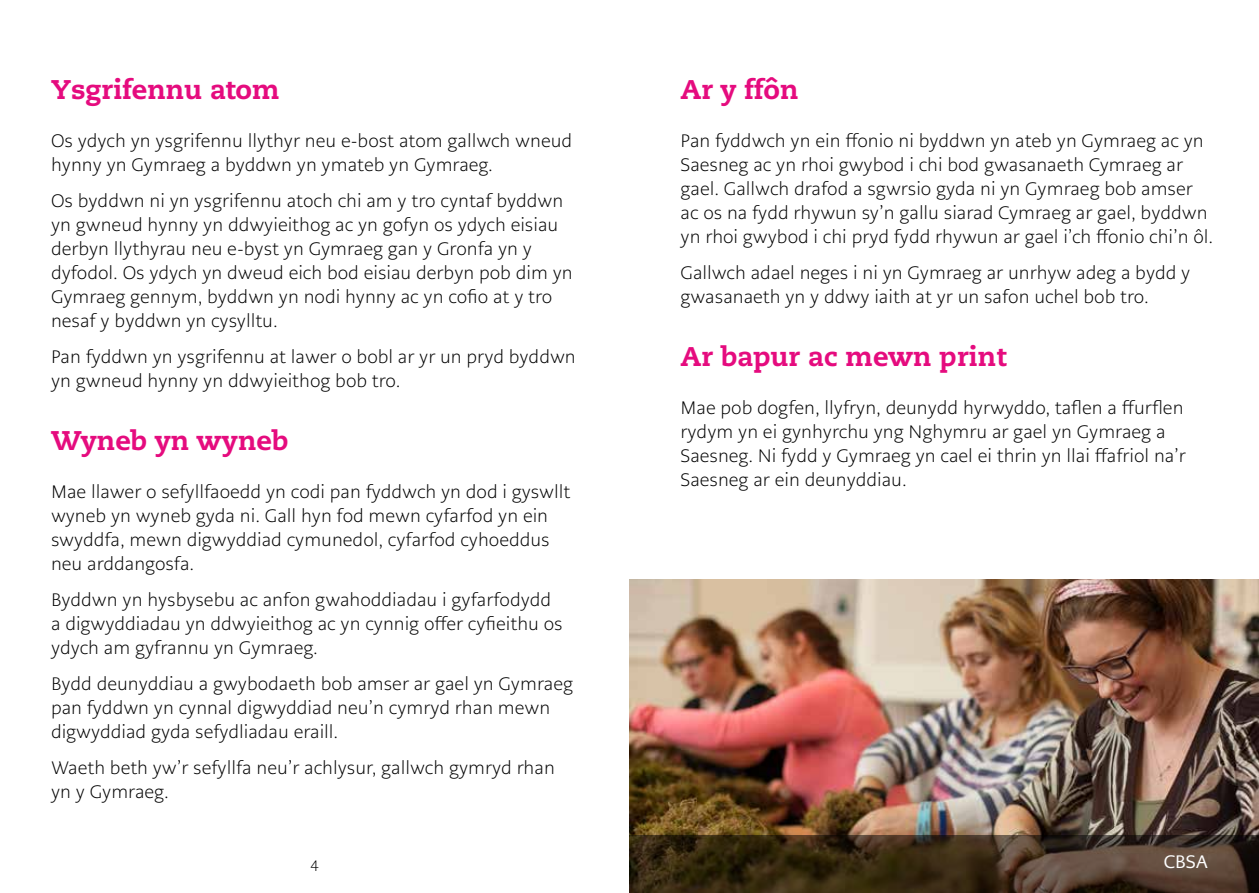
<style>
.page{position:relative;width:1259px;height:893px;background:#fff}
.page>*{position:absolute;margin:0;border:0;box-sizing:border-box;transform-origin:0 0}
.t1{font:800 27px "Caecilia LT Pro 85";color:#e50b7e}
.t2{font:300 18px/24px "PMN Caecilia Sans Text";color:#000}
.t3{font:18px "PMN Caecilia Sans Text";color:#fff}
.t4{font:300 15px "PMN Caecilia Sans Text";color:#000}
</style>
<div class="page">
<img style="left:629px;top:579px;width:630px;height:256px">
<svg style="left:629px;top:835px;width:630px;height:58px;background:#3f301d"></svg>
<h1 class="t1" style="left:51px;top:71px;width:230px">Ysgrifennu atom</h1>
<p class="t2" style="left:51px;top:128px;width:523px">Os ydych yn ysgrifennu llythyr neu e-bost atom gallwch wneud hynny yn Gymraeg a byddwn yn ymateb yn Gymraeg.</p>
<p class="t2" style="left:51px;top:188px;width:523px">Os byddwn ni yn ysgrifennu atoch chi am y tro cyntaf byddwn yn gwneud hynny yn ddwyieithog ac yn gofyn os ydych eisiau derbyn llythyrau neu e-byst yn Gymraeg gan y Gronfa yn y dyfodol. Os ydych yn dweud eich bod eisiau derbyn pob dim yn Gymraeg gennym, byddwn yn nodi hynny ac yn cofio at y tro nesaf y byddwn yn cysylltu.</p>
<p class="t2" style="left:51px;top:344px;width:526px">Pan fyddwn yn ysgrifennu at lawer o bobl ar yr un pryd byddwn yn gwneud hynny yn ddwyieithog bob tro.</p>
<h1 class="t1" style="left:51px;top:422px;width:239px">Wyneb yn wyneb</h1>
<p class="t2" style="left:51px;top:479px;width:521px">Mae llawer o sefyllfaoedd yn codi pan fyddwch yn dod i gyswllt wyneb yn wyneb gyda ni. Gall hyn fod mewn cyfarfod yn ein swyddfa, mewn digwyddiad cymunedol, cyfarfod cyhoeddus neu arddangosfa.</p>
<p class="t2" style="left:51px;top:587px;width:513px">Byddwn yn hysbysebu ac anfon gwahoddiadau i gyfarfodydd a digwyddiadau yn ddwyieithog ac yn cynnig offer cyfieithu os ydych am gyfrannu yn Gymraeg.</p>
<p class="t2" style="left:51px;top:671px;width:523px">Bydd deunyddiau a gwybodaeth bob amser ar gael yn Gymraeg pan fyddwn yn cynnal digwyddiad neu’n cymryd rhan mewn digwyddiad gyda sefydliadau eraill.</p>
<p class="t2" style="left:51px;top:755px;width:505px">Waeth beth yw’r sefyllfa neu’r achlysur, gallwch gymryd rhan yn y Gymraeg.</p>
<p class="t4" style="left:310px;top:856px;width:10px">4</p>
<h1 class="t1" style="left:680px;top:71px;width:120px">Ar y ffôn</h1>
<p class="t2" style="left:680px;top:128px;width:534px">Pan fyddwch yn ein ffonio ni byddwn yn ateb yn Gymraeg ac yn Saesneg ac yn rhoi gwybod i chi bod gwasanaeth Cymraeg ar gael. Gallwch drafod a sgwrsio gyda ni yn Gymraeg bob amser ac os na fydd rhywun sy’n gallu siarad Cymraeg ar gael, byddwn yn rhoi gwybod i chi pryd fydd rhywun ar gael i’ch ffonio chi’n ôl.</p>
<p class="t2" style="left:680px;top:260px;width:511px">Gallwch adael neges i ni yn Gymraeg ar unrhyw adeg a bydd y gwasanaeth yn y ddwy iaith at yr un safon uchel bob tro.</p>
<h1 class="t1" style="left:680px;top:338px;width:327px">Ar bapur ac mewn print</h1>
<p class="t2" style="left:680px;top:395px;width:507px">Mae pob dogfen, llyfryn, deunydd hyrwyddo, taflen a ffurflen rydym yn ei gynhyrchu yng Nghymru ar gael yn Gymraeg a Saesneg. Ni fydd y Gymraeg yn cael ei thrin yn llai ffafriol na’r Saesneg ar ein deunyddiau.</p>
<p class="t3" style="left:1163px;top:850px;width:46px">CBSA</p>
</div>
